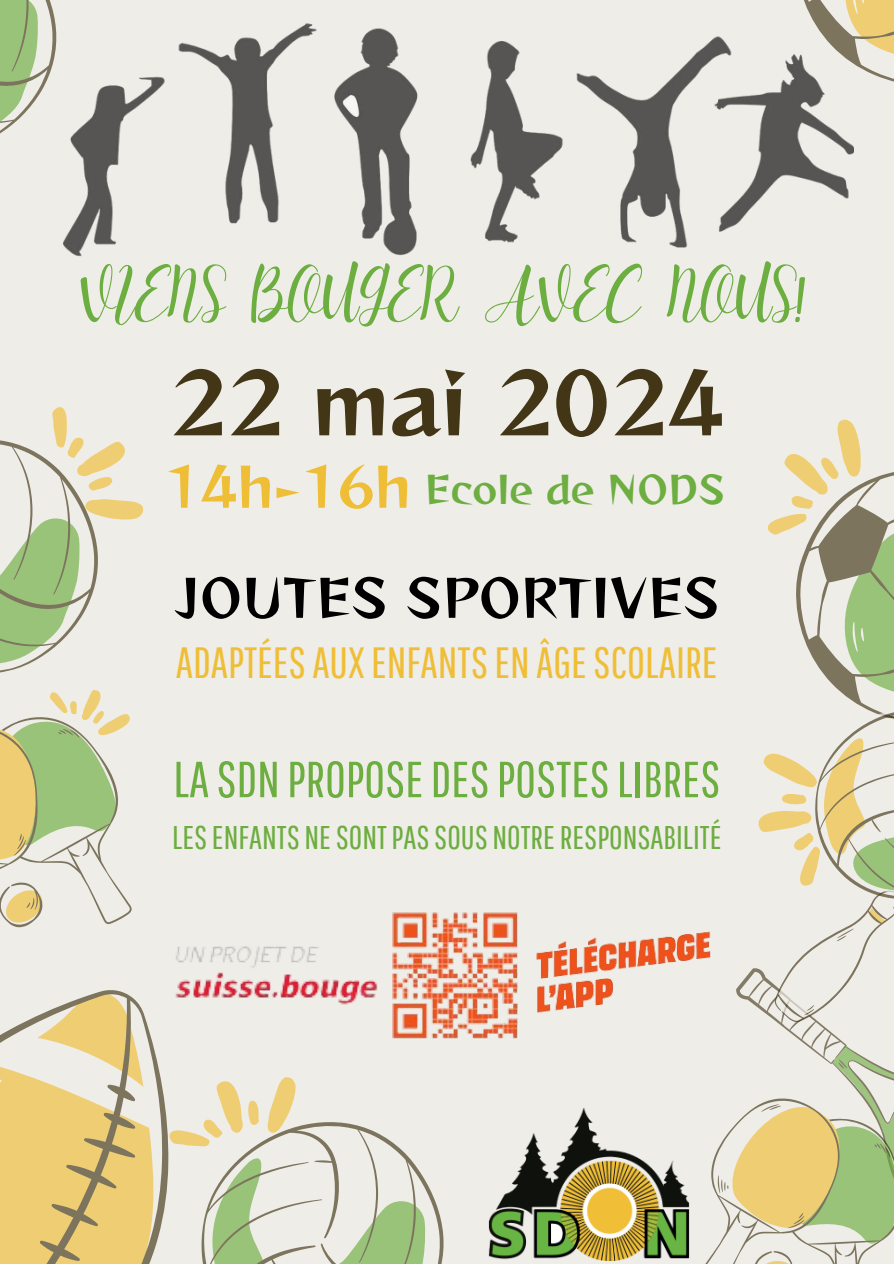
<style>
.page{position:relative;width:894px;height:1264px;background:#fff}
.page>*{position:absolute;margin:0;border:0;box-sizing:border-box;transform-origin:0 0}
.t1{font:82.95px "Reggae One";color:#423617}
.t2{font:74.4px "Daydream";color:#6dae40}
.t3{font:54px "Reggae One";color:#efbe37}
.t4{font:51.3px "Reggae One";color:#000}
.t5{font:50.55px "Pathway Gothic One";color:#6dae40}
.t6{font:43.8px "Pathway Gothic One";color:#efbe37}
.t7{font:37.5px "Reggae One";color:#6dae40}
.t8{font:32.85px "Pathway Gothic One";color:#6dae40}
</style>
<div class="page">
<div style="left:0;top:0;width:893px;height:1263px;background:#efede8"></div>
<svg style="left:0;top:990px;width:158px;height:273px;fill:#efce73"></svg>
<div style="left:0;top:1070px;width:34px;height:193px;background:#efce73"></div>
<svg style="left:0;top:690px;width:130px;height:238px"></svg>
<svg style="left:158px;top:1066px;width:286px;height:197px"></svg>
<img style="left:63px;top:23px;width:790px;height:234px">
<img style="left:488px;top:1108px;width:187px;height:152px">
<svg style="left:0;top:407px;width:143px;height:266px"></svg>
<svg style="left:675px;top:419px;width:218px;height:844px"></svg>
<svg style="left:0;top:0;width:57px;height:134px"></svg>
<svg style="left:795px;top:0;width:98px;height:87px"></svg>
<img style="left:121px;top:894px;width:224px;height:147px">
<img style="left:345px;top:912px;width:173px;height:161px">
<img style="left:536px;top:906px;width:186px;height:129px">
<h1 class="t2" style="left:81px;top:255px;width:728px">VIENS BOUGER AVEC NOUS!</h1>
<p class="t1" style="left:169px;top:339px;width:556px">22 mai 2024</p>
<p class="t3" style="left:163px;top:445px;width:250px">14h-16h</p>
<p class="t7" style="left:425px;top:460px;width:302px">Ecole de NODS</p>
<p class="t4" style="left:174px;top:558px;width:547px">JOUTES SPORTIVES</p>
<h4 class="t6" style="left:176px;top:636px;width:543px">ADAPTÉESAUXENFANTSEN ÂGESCOLAIRE</h4>
<h6 class="t5" style="left:173px;top:749px;width:548px">LASDN PROPOSE DESPOSTESLIBRES</h6>
<h3 class="t8" style="left:172px;top:818px;width:550px">LESENFANTS NESONTPASSOUS NOTRERESPONSABILITÉ</h3>
</div>
